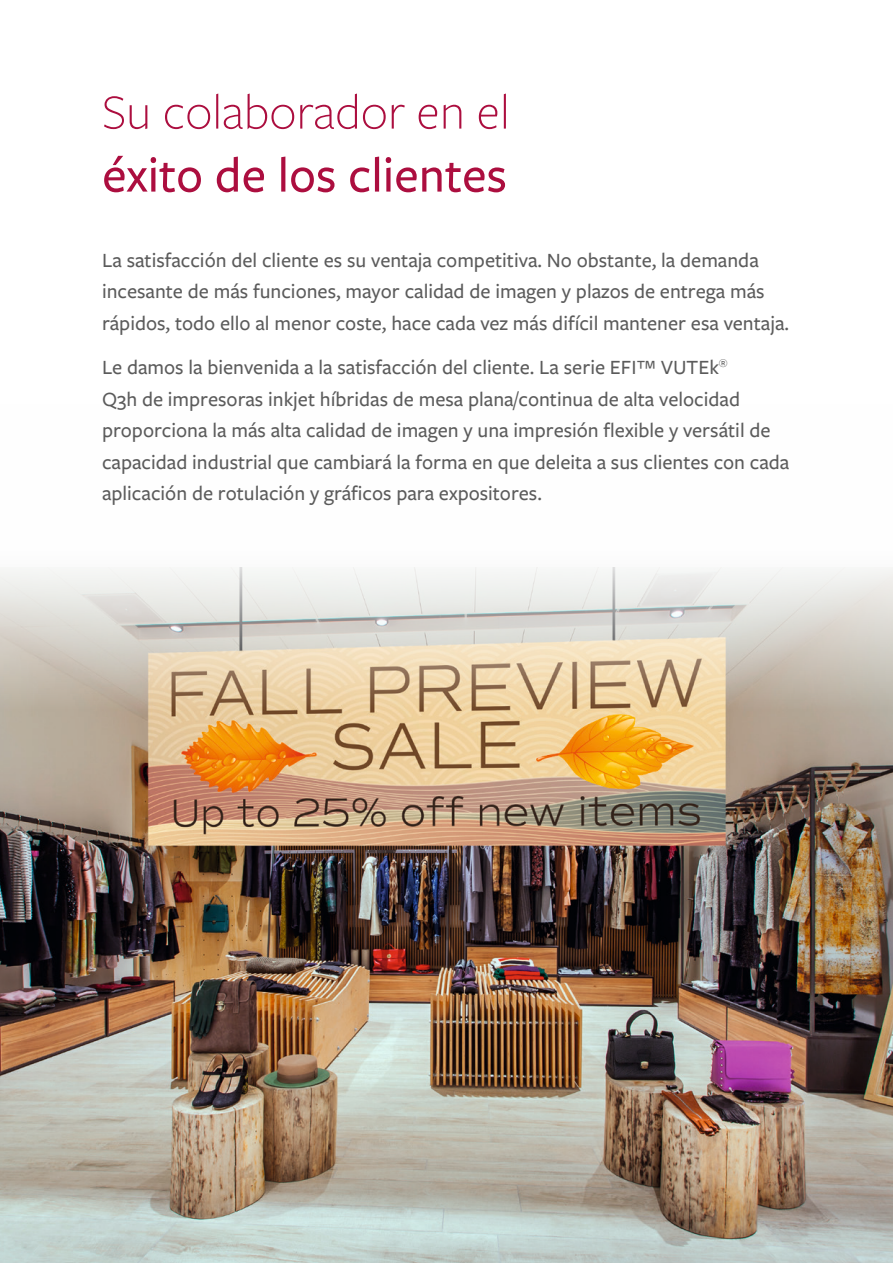
<style>
.page{position:relative;width:893px;height:1263px;background:#fff}
.page>*{position:absolute;margin:0;border:0;box-sizing:border-box;transform-origin:0 0}
.t1{font:500 51px "Freight Sans Pro";color:#ac0e3f}
.t2{font:300 51px "Freight Sans Pro";color:#ac0e3f}
.t3{font:500 21px/31.5px "Freight Sans Pro";color:#5b5b5b}
</style>
<div class="page">
<img style="left:0;top:567px;width:893px;height:696px">
<h1 class="t2" style="left:102px;top:78px;width:409px">Su colaborador en el</h1>
<h1 class="t1" style="left:102px;top:141px;width:406px">éxito de los clientes</h1>
<p class="t3" style="left:102px;top:243px;width:689px">La satisfacción del cliente es su ventaja competitiva. No obstante, la demanda incesante de más funciones, mayor calidad de imagen y plazos de entrega más rápidos, todo ello al menor coste, hace cada vez más difícil mantener esa ventaja.</p>
<p class="t3" style="left:102px;top:351px;width:689px">Le damos la bienvenida a la satisfacción del cliente. La serie EFI™ VUTEk<sup>®<br></sup>Q3h de impresoras inkjet híbridas de mesa plana/continua de alta velocidad proporciona la más alta calidad de imagen y una impresión flexible y versátil de capacidad industrial que cambiará la forma en que deleita a sus clientes con cada aplicación de rotulación y gráficos para expositores.</p>
</div>
